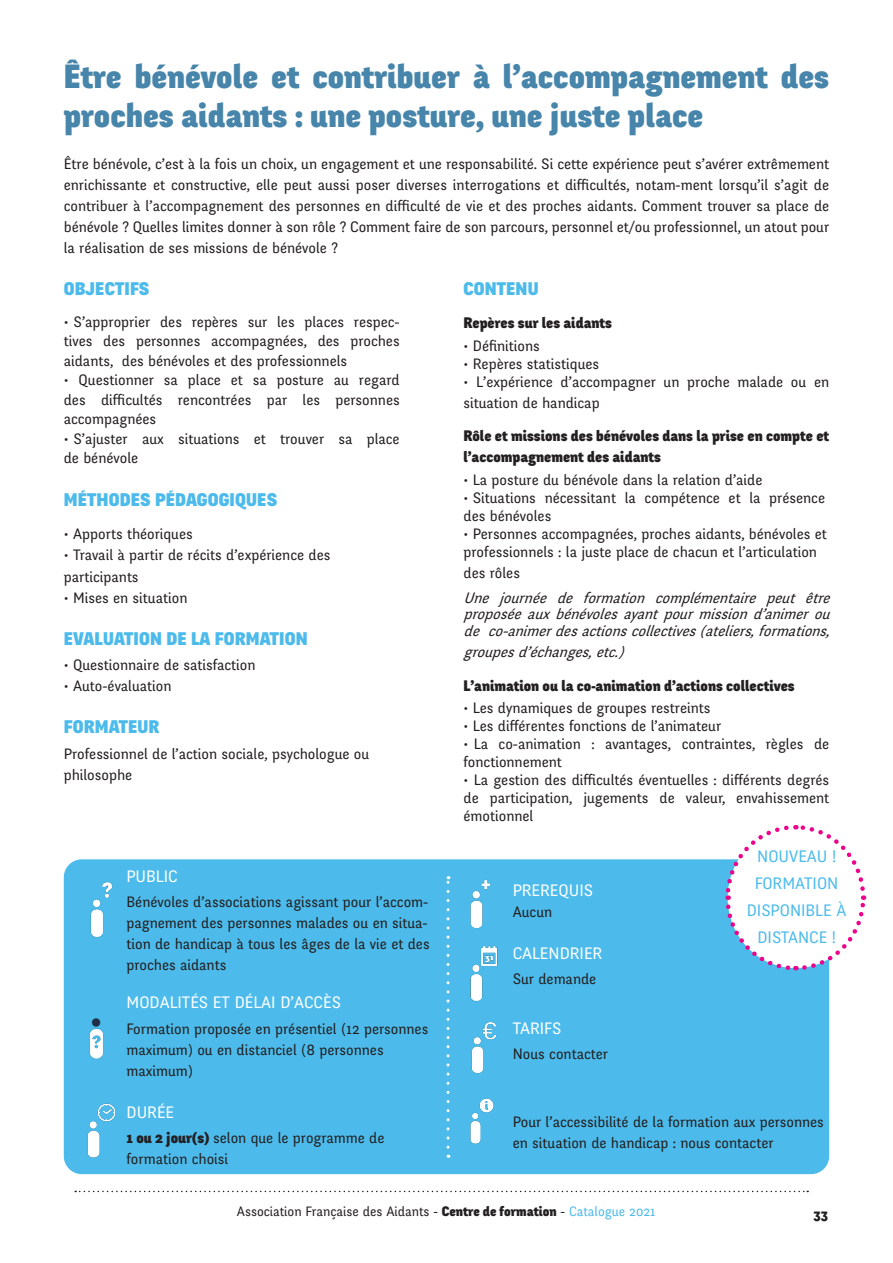
<style>
.page{position:relative;width:893px;height:1263px;background:#fff}
.page>*{position:absolute;margin:0;border:0;box-sizing:border-box;transform-origin:0 0}
.t1{font:900 33px/39.6px "Fengardo Neue";color:#4785aa}
.t2{font:900 18px "Fengardo Neue";letter-spacing:.01em;color:#4cbbeb}
.t3{font:16.5px "Fengardo Neue";color:#fff}
.t4{font:16.5px/27px "Fengardo Neue";color:#4cbbeb;text-align:center}
.t5{font:15px/21px "Fengardo Neue";color:#231f20}
.t6{font:italic 15px/16.5px "Fengardo Neue";color:#231f20;text-align:justify}
.t7{font:900 15px/21px "Fengardo Neue";color:#231f20}
.t8{font:13.5px "Fengardo Neue";color:#231f20}
.t9{font:900 13.5px "Fengardo Neue";color:#231f20}
.s1{font-weight:900}
.s2{color:#4cbbeb}
</style>
<div class="page">
<svg style="left:75px;top:1191px;width:733px;height:1px"></svg>
<div style="left:64px;top:859px;width:765px;height:315px;background:#4cbbeb;border-radius:18px"></div>
<svg style="left:446px;top:876px;width:3px;height:271px"></svg>
<svg style="left:723px;top:825px;width:144px;height:148px"></svg>
<img style="left:446px;top:936px;width:52px;height:149px">
<img style="left:64px;top:1103px;width:52px;height:65px">
<img style="left:63px;top:870px;width:50px;height:79px">
<img style="left:449px;top:876px;width:49px;height:62px">
<img style="left:63px;top:974px;width:41px;height:128px">
<img style="left:470px;top:1098px;width:24px;height:46px">
<p class="t1" style="left:64px;top:57px;width:767px">Être bénévole et contribuer à l’accompagnement des proches aidants : une posture, une juste place</p>
<p class="t5" style="left:64px;top:154px;width:767px;text-align:justify">Être bénévole, c’est à la fois un choix, un engagement et une responsabilité. Si cette expérience peut s’avérer extrêmement enrichissante et constructive, elle peut aussi poser diverses interrogations et difficultés, notam-ment lorsqu’il s’agit de contribuer à l’accompagnement des personnes en difficulté de vie et des proches aidants. Comment trouver sa place de bénévole ? Quelles limites donner à son rôle ? Comment faire de son parcours, personnel et/ou professionnel, un atout pour la réalisation de ses missions de bénévole ?</p>
<p class="t2" style="left:64px;top:278px;width:87px">OBJECTIFS</p>
<p class="t5" style="left:64px;top:312px;width:337px;line-height:19.5px;text-align:justify">• S’approprier des repères sur les places respec&shy;tives des personnes accompagnées, des proches aidants, des bénévoles et des professionnels</p>
<p class="t5" style="left:64px;top:371px;width:337px;line-height:19.5px;text-align:justify">• Questionner sa place et sa posture au regard des difficultés rencontrées par les personnes accompagnées</p>
<p class="t5" style="left:64px;top:429px;width:337px;line-height:19.5px">• S’ajuster aux situations et trouver sa place de bénévole</p>
<p class="t2" style="left:64px;top:489px;width:215px">MÉTHODES PÉDAGOGIQUES</p>
<p class="t5" style="left:64px;top:524px;width:131px">• Apports théoriques</p>
<p class="t5" style="left:64px;top:545px;width:268px">• Travail à partir de récits d’expérience des participants</p>
<p class="t5" style="left:64px;top:587px;width:125px">• Mises en situation</p>
<p class="t2" style="left:64px;top:628px;width:245px">EVALUATION DE LA FORMATION</p>
<p class="t5" style="left:64px;top:655px;width:193px">• Questionnaire de satisfaction</p>
<p class="t5" style="left:64px;top:676px;width:109px">• Auto-évaluation</p>
<p class="t2" style="left:64px;top:717px;width:97px">FORMATEUR</p>
<p class="t5" style="left:64px;top:743px;width:307px">Professionnel de l’action sociale, psychologue ou philosophe</p>
<p class="t2" style="left:463px;top:278px;width:77px">CONTENU</p>
<p class="t7" style="left:463px;top:313px;width:150px">Repères sur les aidants</p>
<p class="t5" style="left:463px;top:335px;width:78px">• Définitions</p>
<p class="t5" style="left:463px;top:353px;width:137px">• Repères statistiques</p>
<p class="t5" style="left:463px;top:371px;width:367px">• L’expérience d’accompagner un proche malade ou en situation de handicap</p>
<p class="t7" style="left:463px;top:426px;width:367px">Rôle et missions des bénévoles dans la prise en compte et l’accompagnement des aidants</p>
<p class="t5" style="left:463px;top:469px;width:300px">• La posture du bénévole dans la relation d’aide</p>
<p class="t5" style="left:463px;top:489px;width:363px;line-height:18px">• Situations nécessitant la compétence et la présence des bénévoles</p>
<p class="t5" style="left:463px;top:525px;width:365px;line-height:18px">• Personnes accompagnées, proches aidants, bénévoles et professionnels : la juste place de chacun et l’articulation</p>
<p class="t5" style="left:463px;top:562px;width:58px">des rôles</p>
<p class="t6" style="left:463px;top:590px;width:373px">Une journée de formation complémentaire peut être proposéeauxbénévolesayantpourmissiond’animerou de co-animerdesactionscollectives(ateliers,formations,</p>
<p class="t6" style="left:463px;top:644px;width:167px">groupesd’échanges,etc.)</p>
<p class="t7" style="left:463px;top:675px;width:333px">L’animation ou la co-animation d’actions collectives</p>
<p class="t5" style="left:463px;top:697px;width:248px">• Les dynamiques de groupes restreints</p>
<p class="t5" style="left:463px;top:715px;width:259px">• Les différentes fonctions de l’animateur</p>
<p class="t5" style="left:463px;top:735px;width:367px;line-height:18px">• La co-animation : avantages, contraintes, règles de fonctionnement</p>
<p class="t5" style="left:463px;top:771px;width:367px;line-height:18px;text-align:justify">• La gestion des difficultés éventuelles : différents degrés de participation, jugements de valeur, envahissement émotionnel</p>
<p class="t3" style="left:126px;top:867px;width:53px">PUBLIC</p>
<p class="t5" style="left:126px;top:892px;width:305px">Bénévoles d’associations agissant pour l’accom&shy;pagnement des personnes malades ou en situa&shy;tion de handicap à tous les âges de la vie et des proches aidants</p>
<p class="t3" style="left:126px;top:993px;width:216px">MODALITÉS ET DÉLAI D’ACCÈS</p>
<p class="t5" style="left:126px;top:1018px;width:303px">Formation proposée en présentiel (12 personnes maximum) ou en distanciel (8 personnes maximum)</p>
<p class="t3" style="left:126px;top:1103px;width:49px">DURÉE</p>
<p class="t5" style="left:126px;top:1128px;width:260px"><span class="s1">1 ou 2 jour(s)</span> selon que le programme de formation choisi</p>
<p class="t3" style="left:513px;top:881px;width:82px">PREREQUIS</p>
<p class="t5" style="left:513px;top:901px;width:41px">Aucun</p>
<p class="t3" style="left:513px;top:944px;width:91px">CALENDRIER</p>
<p class="t5" style="left:513px;top:969px;width:85px">Sur demande</p>
<p class="t3" style="left:513px;top:1019px;width:50px">TARIFS</p>
<p class="t5" style="left:513px;top:1044px;width:97px">Nous contacter</p>
<p class="t4" style="left:747px;top:843px;width:101px">NOUVEAU !<br>FORMATION<br>DISPONIBLE À<br>DISTANCE !</p>
<p class="t5" style="left:513px;top:1111px;width:313px">Pour l’accessibilité de la formation aux personnes en situation de handicap : nous contacter</p>
<p class="t8" style="left:237px;top:1204px;width:420px">Association Française des Aidants - <span class="s1">Centre de formation</span> - <span class="s2">Catalogue 2021</span></p>
<p class="t9" style="left:813px;top:1206px;width:16px">33</p>
</div>
